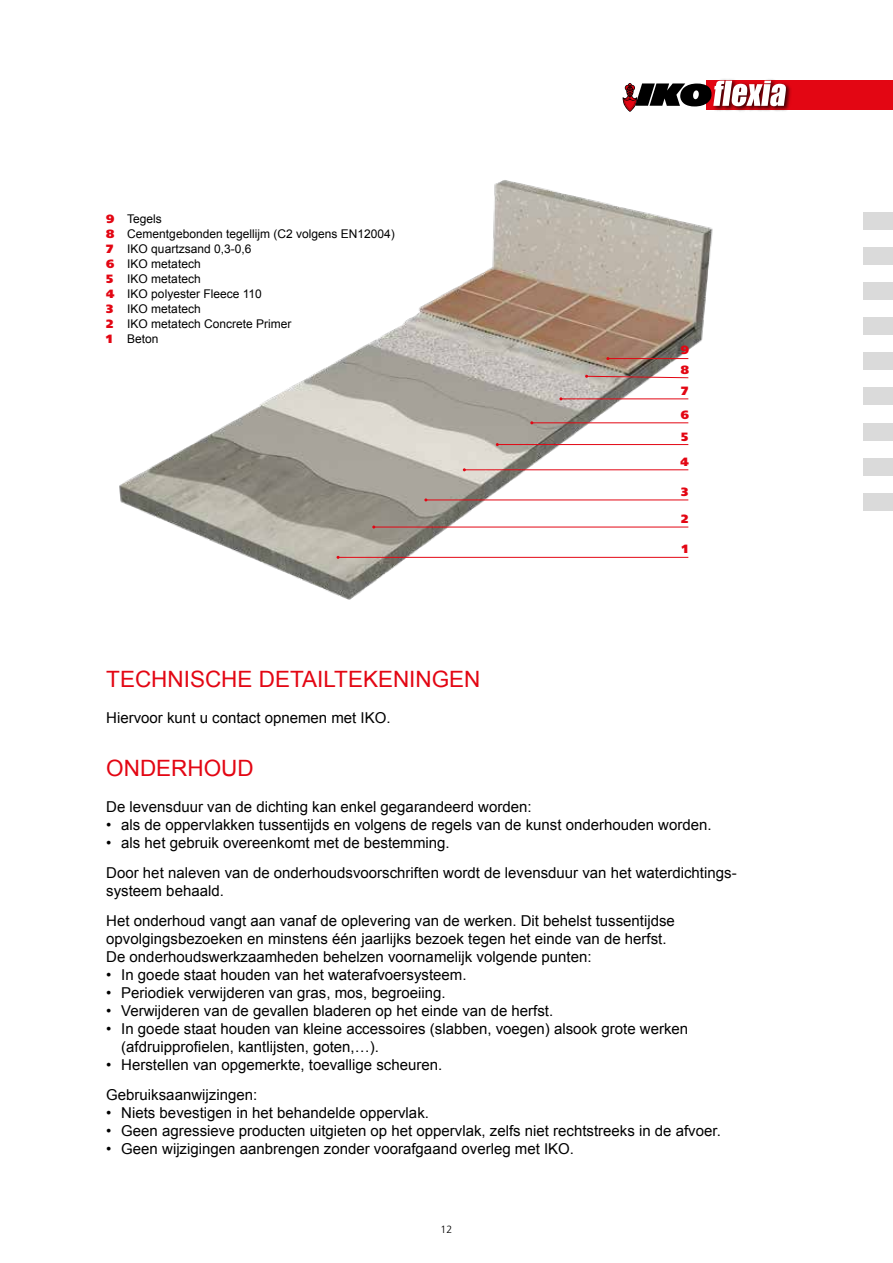
<style>
.page{position:relative;width:893px;height:1263px;background:#fff}
.page>*{position:absolute;margin:0;border:0;box-sizing:border-box;transform-origin:0 0}
.t1{font:22.5px "Arial";color:#e30613}
.t2{font:15px/30px "Arial";color:#000}
.t3{font:12px/15px "Arial";color:#000}
.t4{font:900 12px "Frutiger";color:#e30613}
.t5{font:300 10.5px "Frutiger";color:#000}
.s1{font-family:"Frutiger";font-weight:900;color:#e30613}
</style>
<div class="page">
<div style="left:863px;top:213px;width:30px;height:17px;background:#dadada"></div>
<div style="left:863px;top:248px;width:30px;height:17px;background:#dadada"></div>
<div style="left:863px;top:283px;width:30px;height:17px;background:#dadada"></div>
<div style="left:863px;top:318px;width:30px;height:17px;background:#dadada"></div>
<div style="left:863px;top:353px;width:30px;height:17px;background:#dadada"></div>
<div style="left:863px;top:388px;width:30px;height:17px;background:#dadada"></div>
<div style="left:863px;top:423px;width:30px;height:17px;background:#dadada"></div>
<div style="left:863px;top:458px;width:30px;height:17px;background:#dadada"></div>
<div style="left:863px;top:493px;width:30px;height:17px;background:#dadada"></div>
<hr style="left:707px;top:106px;width:186px;height:4px;background:#e30613">
<hr style="left:707px;top:101px;width:186px;height:4px;background:#e30613">
<div style="left:707px;top:95px;width:186px;height:5px;background:#e30613"></div>
<hr style="left:707px;top:90px;width:186px;height:4px;background:#e30613">
<hr style="left:707px;top:85px;width:186px;height:4px;background:#e30613">
<hr style="left:707px;top:80px;width:186px;height:4px;background:#e30613">
<img style="left:719px;top:79px;width:75px;height:32px">
<svg style="left:622px;top:81px;width:164px;height:31px"></svg>
<img style="left:119px;top:180px;width:594px;height:420px">
<svg style="left:585px;top:375px;width:104px;height:3px"></svg>
<hr style="left:426px;top:500px;width:262px;height:1px;background:#e30613">
<hr style="left:608px;top:358px;width:80px;height:1px;background:#e30613">
<hr style="left:464px;top:469px;width:224px;height:1px;background:#e30613">
<hr style="left:497px;top:444px;width:191px;height:1px;background:#e30613">
<hr style="left:532px;top:422px;width:156px;height:1px;background:#e30613">
<hr style="left:561px;top:398px;width:127px;height:1px;background:#e30613">
<hr style="left:374px;top:527px;width:314px;height:1px;background:#e30613">
<hr style="left:338px;top:557px;width:350px;height:1px;background:#e30613">
<p class="t3" style="left:106px;top:211px;width:290px"><span class="s1">9</span> Tegels<br><span class="s1">8</span> Cementgebonden tegellijm (C2 volgens EN12004)<br><span class="s1">7</span> IKO quartzsand 0,3-0,6<br><span class="s1">6</span> IKO metatech<br><span class="s1">5</span> IKO metatech<br><span class="s1">4</span> IKO polyester Fleece 110<br><span class="s1">3</span> IKO metatech<br><span class="s1">2</span> IKO metatech Concrete Primer<br><span class="s1">1</span> Beton</p>
<p class="t4" style="left:681px;top:343px;width:10px">9</p>
<p class="t4" style="left:681px;top:362px;width:10px">8</p>
<p class="t4" style="left:681px;top:383px;width:9px">7</p>
<p class="t4" style="left:681px;top:407px;width:10px">6</p>
<p class="t4" style="left:681px;top:429px;width:9px">5</p>
<p class="t4" style="left:681px;top:454px;width:10px">4</p>
<p class="t4" style="left:681px;top:484px;width:9px">3</p>
<p class="t4" style="left:681px;top:512px;width:9px">2</p>
<p class="t4" style="left:682px;top:542px;width:8px">1</p>
<h1 class="t1" style="left:106px;top:664px;width:376px">TECHNISCHE DETAILTEKENINGEN</h1>
<p class="t2" style="left:106px;top:703px;width:286px">Hiervoor kunt u contact opnemen met IKO.</p>
<h1 class="t1" style="left:106px;top:753px;width:149px">ONDERHOUD</h1>
<p class="t2" style="left:106px;top:792px;width:427px">De levensduur van de dichting kan enkel gegarandeerd worden:</p>
<p class="t2" style="left:106px;top:810px;width:607px">• als de oppervlakken tussentijds en volgens de regels van de kunst onderhouden worden.</p>
<p class="t2" style="left:106px;top:828px;width:632px">• als het gebruik overeenkomt met de bestemming.<br>Door het naleven van de onderhoudsvoorschriften wordt de levensduur van het waterdichtings-</p>
<p class="t2" style="left:106px;top:876px;width:570px">systeem behaald.<br>Het onderhoud vangt aan vanaf de oplevering van de werken. Dit behelst tussentijdse</p>
<p class="t2" style="left:106px;top:930px;width:562px;line-height:18px">opvolgingsbezoeken en minstens één jaarlijks bezoek tegen het einde van de herfst.<br>De onderhoudswerkzaamheden behelzen voornamelijk volgende punten:</p>
<p class="t2" style="left:106px;top:960px;width:362px">• In goede staat houden van het waterafvoersysteem.</p>
<p class="t2" style="left:106px;top:978px;width:341px">• Periodiek verwijderen van gras, mos, begroeiing.</p>
<p class="t2" style="left:106px;top:996px;width:448px">• Verwijderen van de gevallen bladeren op het einde van de herfst.</p>
<p class="t2" style="left:121px;top:1020px;width:568px;line-height:18px;text-indent:-15px">• In goede staat houden van kleine accessoires (slabben, voegen) alsook grote werken (afdruipprofielen, kantlijsten, goten,…).</p>
<p class="t2" style="left:106px;top:1050px;width:337px">• Herstellen van opgemerkte, toevallige scheuren.<br>Gebruiksaanwijzingen:</p>
<p class="t2" style="left:106px;top:1098px;width:324px">• Niets bevestigen in het behandelde oppervlak.</p>
<p class="t2" style="left:106px;top:1116px;width:616px">• Geen agressieve producten uitgieten op het oppervlak, zelfs niet rechtstreeks in de afvoer.</p>
<p class="t2" style="left:106px;top:1134px;width:469px">• Geen wijzigingen aanbrengen zonder voorafgaand overleg met IKO.</p>
<p class="t5" style="left:441px;top:1224px;width:13px">12</p>
</div>
